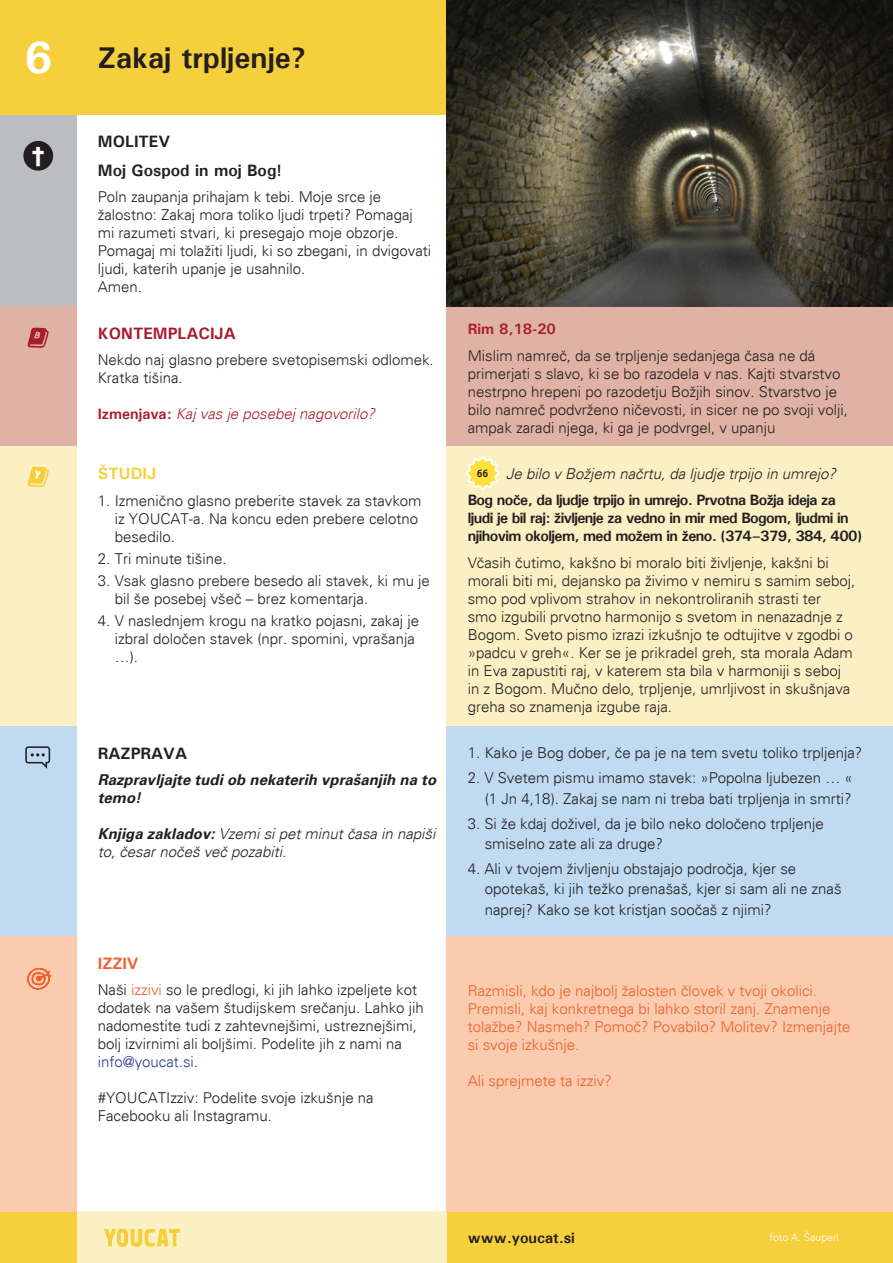
<style>
.page{position:relative;width:893px;height:1263px;background:#fff}
.page>*{position:absolute;margin:0;border:0;box-sizing:border-box;transform-origin:0 0}
.t1{font:700 45px "Univers";color:#fff}
.t2{font:700 30px "Univers";color:#231f20}
.t3{font:900 21px "Arial";color:#fff}
.t4{font:700 16.5px/28.3px "Univers";color:#231f20}
.t5{font:700 16.5px "Univers";color:#a81d2d}
.t6{font:700 16.5px "Univers";color:#f6cf3c}
.t7{font:700 16.5px "Univers";color:#ee602a}
.t8{font:300 15px/18px "Univers";color:#231f20}
.t9{font:300 15px/18px "Univers";color:#ee602a}
.t10{font:700 15px/18px "Univers";letter-spacing:-.04em;color:#231f20}
.t11{font:italic 300 15px/18px "Univers";color:#231f20}
.t12{font:italic 700 15px/18px "Univers";color:#231f20}
.t13{font:italic 300 15px "Univers";color:#a81d2d}
.t14{font:700 15px "Univers";color:#231f20}
.t15{font:700 15px "Univers";color:#a81d2d}
.t16{font:700 10.8px "Officina Sans ITC Pro";color:#231f20}
.t17{font:300 10.5px "Univers";color:#fff}
.s1{font-weight:700;font-style:normal}
.s2{font-weight:700}
.s3{color:#ee602a}
.s4{color:#253f8e}
</style>
<div class="page">
<div style="left:0;top:0;width:77px;height:115px;background:#f6cf3c"></div>
<div style="left:0;top:1212px;width:77px;height:51px;background:#f6cf3c"></div>
<div style="left:446px;top:1212px;width:447px;height:51px;background:#f6cf3c"></div>
<div style="left:77px;top:1212px;width:369px;height:51px;background:#fbefc4"></div>
<div style="left:0;top:115px;width:77px;height:191px;background:#bcbdc0"></div>
<div style="left:0;top:306px;width:77px;height:140px;background:#e0b1a5"></div>
<div style="left:446px;top:306px;width:447px;height:140px;background:#e0b1a5"></div>
<div style="left:77px;top:0;width:369px;height:115px;background:#f6cf3c"></div>
<div style="left:0;top:446px;width:77px;height:280px;background:#fbefc4"></div>
<div style="left:0;top:726px;width:77px;height:210px;background:#c0daf1"></div>
<div style="left:0;top:936px;width:77px;height:276px;background:#facbaf"></div>
<div style="left:446px;top:936px;width:447px;height:276px;background:#facbaf"></div>
<div style="left:446px;top:726px;width:447px;height:210px;background:#c0daf1"></div>
<div style="left:446px;top:446px;width:447px;height:280px;background:#fbefc4"></div>
<svg style="left:27px;top:327px;width:22px;height:21px"></svg>
<div style="left:23px;top:141px;width:30px;height:30px;background:#231f20;border-radius:50%"></div>
<svg style="left:27px;top:466px;width:22px;height:21px"></svg>
<svg style="left:25px;top:746px;width:25px;height:23px"></svg>
<img style="left:27px;top:968px;width:25px;height:22px">
<img style="left:446px;top:0;width:447px;height:306px">
<img style="left:105px;top:1228px;width:75px;height:19px">
<svg style="left:465px;top:456px;width:35px;height:35px"></svg>
<h1 class="t1" style="left:24px;top:29px;width:30px">6</h1>
<h3 class="t3" style="left:31px;top:139px;width:16px">†</h3>
<h2 class="t2" style="left:98px;top:38px;width:210px">Zakaj trpljenje?</h2>
<p class="t4" style="left:98px;top:127px;width:186px">MOLITEV<br>Moj Gospod in moj Bog!</p>
<p class="t8" style="left:98px;top:188px;width:335px">Poln zaupanja prihajam k tebi. Moje srce je žalostno: Zakaj mora toliko ljudi trpeti? Pomagaj mi razumeti stvari, ki presegajo moje obzorje.<br>Pomagaj mi tolažiti ljudi, ki so zbegani, in dvigovati ljudi, katerih upanje je usahnilo.<br>Amen.</p>
<p class="t5" style="left:98px;top:323px;width:140px">KONTEMPLACIJA</p>
<p class="t8" style="left:98px;top:351px;width:337px">Nekdo naj glasno prebere svetopisemski odlomek.<br>Kratka tišina.</p>
<p class="t13" style="left:98px;top:405px;width:279px"><span class="s1">Izmenjava:</span> Kaj vas je posebej nagovorilo?</p>
<p class="t6" style="left:98px;top:463px;width:60px">ŠTUDIJ</p>
<p class="t8" style="left:115px;top:491px;width:308px;text-indent:-17px">1. Izmenično glasno preberite stavek za stavkom iz YOUCAT-a. Na koncu eden prebere celotno besedilo.</p>
<p class="t8" style="left:98px;top:550px;width:130px">2. Tri minute tišine.</p>
<p class="t8" style="left:115px;top:572px;width:317px;text-indent:-17px">3. Vsak glasno prebere besedo ali stavek, ki mu je bil še posebej všeč – brez komentarja.</p>
<p class="t8" style="left:115px;top:612px;width:306px;text-indent:-17px">4. V naslednjem krogu na kratko pojasni, zakaj je izbral določen stavek (npr. spomini, vprašanja …).</p>
<p class="t4" style="left:98px;top:739px;width:91px">RAZPRAVA</p>
<p class="t12" style="left:98px;top:772px;width:340px">Razpravljajte tudi ob nekaterih vprašanjih na to temo!</p>
<p class="t11" style="left:98px;top:825px;width:339px"><span class="s2">Knjiga zakladov:</span> Vzemi si pet minut časa in napiši to, česar nočeš več pozabiti.</p>
<p class="t7" style="left:98px;top:953px;width:43px">IZZIV</p>
<p class="t8" style="left:98px;top:981px;width:327px">Naši <span class="s3">izzivi</span> so le predlogi, ki jih lahko izpeljete kot dodatek na vašem študijskem srečanju. Lahko jih nadomestite tudi z zahtevnejšimi, ustreznejšimi, bolj izvirnimi ali boljšimi. Podelite jih z nami na <span class="s4">info@youcat.si</span>.</p>
<p class="t8" style="left:98px;top:1089px;width:277px">#YOUCATIzziv: Podelite svoje izkušnje na<br>Facebooku ali Instagramu.</p>
<p class="t15" style="left:468px;top:319px;width:90px">Rim 8,18-20</p>
<p class="t8" style="left:468px;top:346px;width:382px">Mislim namreč, da se trpljenje sedanjega časa ne dá primerjati s slavo, ki se bo razodela v nas. Kajti stvarstvo nestrpno hrepeni po razodetju Božjih sinov. Stvarstvo je bilo namreč podvrženo ničevosti, in sicer ne po svoji volji, ampak zaradi njega, ki ga je podvrgel, v upanju</p>
<p class="t11" style="left:506px;top:464px;width:332px">Je bilo v Božjem načrtu, da ljudje trpijo in umrejo?</p>
<p class="t10" style="left:468px;top:491px;width:396px">Bog noče, da ljudje trpijo in umrejo. Prvotna Božja ideja za ljudi je bil raj: življenje za vedno in mir med Bogom, ljudmi in njihovim okoljem, med možem in ženo. (374–379, 384, 400)</p>
<p class="t8" style="left:468px;top:553px;width:389px">Včasih čutimo, kakšno bi moralo biti življenje, kakšni bi morali biti mi, dejansko pa živimo v nemiru s samim seboj, smo pod vplivom strahov in nekontroliranih strasti ter<br>smo izgubili prvotno harmonijo s svetom in nenazadnje z Bogom. Sveto pismo izrazi izkušnjo te odtujitve v zgodbi o »padcu v greh«. Ker se je prikradel greh, sta morala Adam in Eva zapustiti raj, v katerem sta bila v harmoniji s seboj in z Bogom. Mučno delo, trpljenje, umrljivost in skušnjava greha so znamenja izgube raja.</p>
<p class="t8" style="left:468px;top:744px;width:396px">1. Kako je Bog dober, če pa je na tem svetu toliko trpljenja?</p>
<p class="t8" style="left:468px;top:768px;width:387px;line-height:20.5px;text-align:right">2. V Svetem pismu imamo stavek: »Popolna ljubezen … « (1 Jn 4,18). Zakaj se nam ni treba bati trpljenja in smrti?</p>
<p class="t8" style="left:485px;top:813px;width:340px;line-height:20.5px;text-indent:-17px">3. Si že kdaj doživel, da je bilo neko določeno trpljenje smiselno zate ali za druge?</p>
<p class="t8" style="left:485px;top:858px;width:358px;line-height:20.5px;text-indent:-17px">4. Ali v tvojem življenju obstajajo področja, kjer se opotekaš, ki jih težko prenašaš, kjer si sam ali ne znaš naprej? Kako se kot kristjan soočaš z njimi?</p>
<p class="t16" style="left:477px;top:467px;width:13px">66</p>
<p class="t9" style="left:468px;top:982px;width:384px">Razmisli, kdo je najbolj žalosten človek v tvoji okolici.<br>Premisli, kaj konkretnega bi lahko storil zanj. Znamenje tolažbe? Nasmeh? Pomoč? Povabilo? Molitev? Izmenjajte si svoje izkušnje.</p>
<p class="t9" style="left:468px;top:1072px;width:146px">Ali sprejmete ta izziv?</p>
<p class="t14" style="left:468px;top:1228px;width:109px">www.youcat.si</p>
<p class="t17" style="left:769px;top:1231px;width:71px">foto A. Šauperl</p>
</div>
